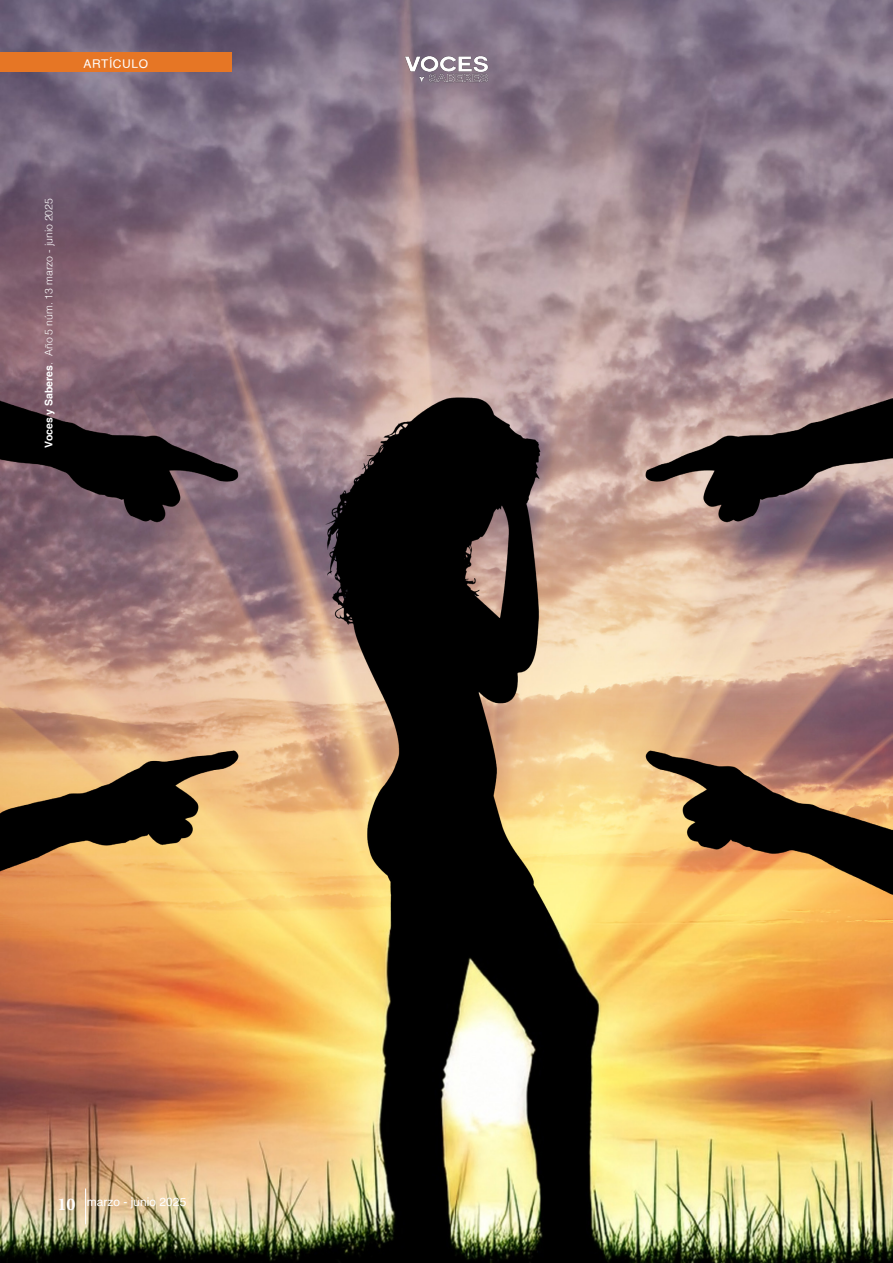
<style>
.page{position:relative;width:893px;height:1263px;background:#fff}
.page>*{position:absolute;margin:0;border:0;box-sizing:border-box;transform-origin:0 0}
.t1{font:700 18px "Minion Pro";color:#fff}
.t2{font:12px "Helvetica";color:#fff}
.t3{font:12px "Helvetica";letter-spacing:.05em;color:#fff}
.t4{font:300 10.5px "Helvetica";color:#fff}
.s1{font-weight:700}
</style>
<div class="page">
<img style="left:0;top:0;width:893px;height:1263px">
<hr style="left:85px;top:1189px;width:1px;height:35px;background:#fff">
<div style="left:0;top:53px;width:232px;height:19px;background:#e67625"></div>
<img style="left:400px;top:44px;width:93px;height:50px">
<p class="t3" style="left:83px;top:54px;width:66px">ARTÍCULO</p>
<p class="t4" style="left:42px;top:448px;width:251px;rotate:-90deg"><span class="s1">Voces y Saberes</span>. Año 5 núm. 13 marzo - junio 2025</p>
<p class="t1" style="left:58px;top:1192px;width:19px">10</p>
<p class="t2" style="left:87px;top:1193px;width:101px">marzo - junio 2025</p>
</div>
